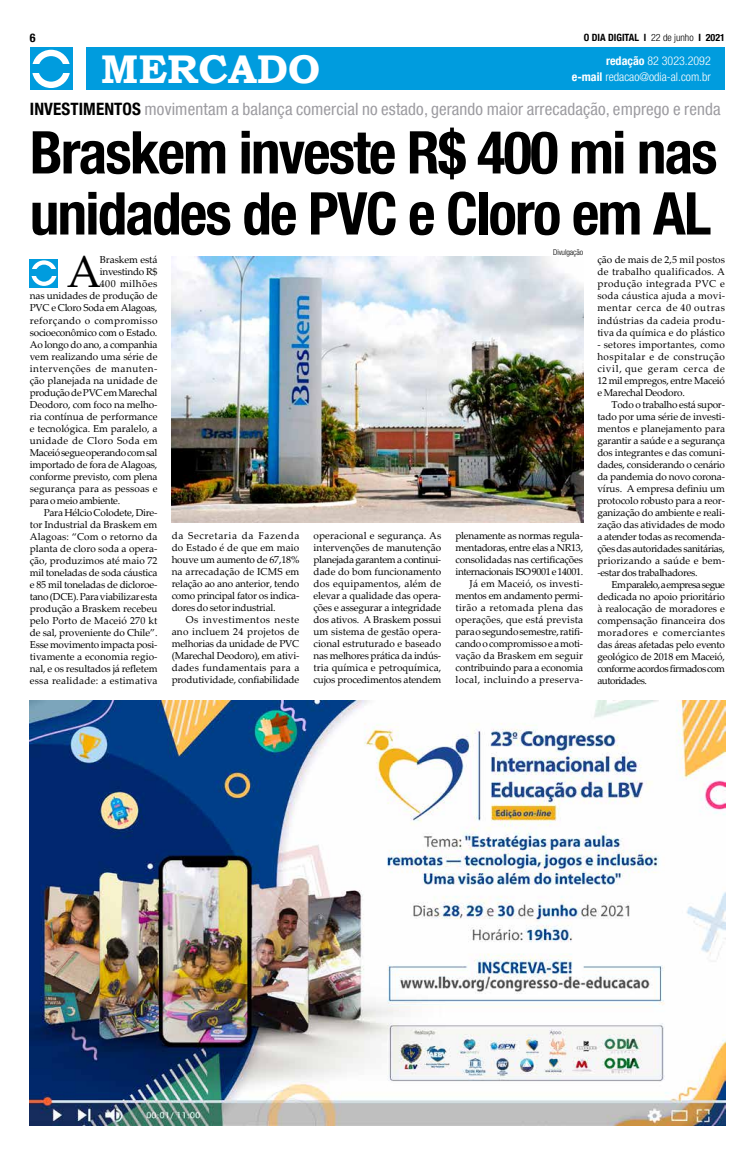
<style>
.page{position:relative;width:752px;height:1149px;background:#fff}
.page>*{position:absolute;margin:0;border:0;box-sizing:border-box;transform-origin:0 0}
.t1{font:700 condensed 59px/61px "Helvetica Neue LT Com";letter-spacing:-.03em;color:#000}
.t2{font:44.5px "Palatino Linotype";color:#000}
.t3{font:700 40px "Bookman Old Style";color:#fff}
.t4{font:condensed 17px "Helvetica Neue LT Com";letter-spacing:.01em;color:#9c9ba0}
.t5{font:300 condensed 12px/16px "Helvetica Neue LT Com";color:#fff;text-align:right}
.t6{font:700 condensed 12px "Helvetica Neue LT Com";color:#000}
.t7{font:10px/12px "Palatino Linotype";letter-spacing:-.015em;color:#000;text-align:justify}
.t8{font:10px "Palatino Linotype";letter-spacing:.005em;color:#000}
.t9{font:10px "Palatino Linotype";letter-spacing:.01em;color:#000}
.t10{font:10px "Palatino Linotype";letter-spacing:-.035em;color:#000}
.t11{font:10px "Palatino Linotype";letter-spacing:.03em;color:#000}
.t12{font:700 condensed 10px "Helvetica Neue LT Com";color:#000}
.t13{font:10px "Palatino Linotype";letter-spacing:.02em;color:#000}
.t14{font:10px "Palatino Linotype";letter-spacing:.045em;color:#000}
.t15{font:10px "Palatino Linotype";letter-spacing:.015em;color:#000}
.t16{font:10px "Palatino Linotype";letter-spacing:.04em;color:#000}
.t17{font:300 condensed 8px "Helvetica Neue LT Com";letter-spacing:-.01em;color:#000}
.s1{font-weight:300}
.s2{font-weight:700}
.s3{font-weight:700;color:#000}
</style>
<div class="page">
<div style="left:86px;top:48px;width:638px;height:42px;background:#009cde"></div>
<svg style="left:30px;top:48px;width:42px;height:42px"></svg>
<div style="left:32px;top:50px;width:38px;height:38px;background:#fff;border-radius:50%"></div>
<div style="left:38px;top:56px;width:26px;height:26px;background:#009cde;border-radius:50%"></div>
<div style="left:30px;top:65px;width:42px;height:8px;background:#009cde"></div>
<div style="left:30px;top:259px;width:28px;height:28px;background:#009cde"></div>
<svg style="left:31px;top:260px;width:26px;height:26px"></svg>
<div style="left:35px;top:264px;width:17px;height:17px;background:#009cde;border-radius:50%"></div>
<div style="left:30px;top:269px;width:28px;height:7px;background:#009cde"></div>
<img style="left:30px;top:700px;width:694px;height:425px">
<img style="left:172px;top:256px;width:411px;height:266px">
<p class="t6" style="left:30px;top:31px;width:7px">6</p>
<p class="t12" style="left:583px;top:31px;width:143px">O DIA DIGITAL l <span class="s1">22 de junho</span> I 2021</p>
<h3 class="t3" style="left:101px;top:41px;width:221px">MERCADO</h3>
<p class="t5" style="left:571px;top:53px;width:140px"><span class="s2">redação</span> 82 3023.2092<br><span class="s2">e-mail</span> redacao@odia-al.com.br</p>
<h3 class="t4" style="left:30px;top:99px;width:692px"><span class="s3">INVESTIMENTOS</span> movimentam a balança comercial no estado, gerando maior arrecadação, emprego e renda</h3>
<h1 class="t1" style="left:30px;top:122px;width:688px">Braskem investe R$ 400 mi nas unidades de PVC e Cloro em AL</h1>
<h2 class="t2" style="left:67px;top:241px;width:36px">A</h2>
<p class="t7" style="left:100px;top:253px;width:59px">Braskem está</p>
<p class="t7" style="left:100px;top:265px;width:59px">investindo R$</p>
<p class="t16" style="left:100px;top:277px;width:59px">400 milhões</p>
<p class="t7" style="left:30px;top:289px;width:129px">nas unidades de produção de</p>
<p class="t7" style="left:30px;top:301px;width:129px">PVC e Cloro Soda em Alagoas,</p>
<p class="t11" style="left:30px;top:313px;width:129px">reforçando o compromisso</p>
<p class="t7" style="left:30px;top:325px;width:129px">socioeconômico com o Estado.</p>
<p class="t7" style="left:30px;top:337px;width:129px">Ao longo do ano, a companhia</p>
<p class="t7" style="left:30px;top:349px;width:129px">vem realizando uma série de</p>
<p class="t14" style="left:30px;top:361px;width:129px">intervenções de manuten-</p>
<p class="t7" style="left:30px;top:373px;width:129px">ção planejada na unidade de</p>
<p class="t7" style="left:30px;top:385px;width:129px">produção de PVC em Marechal</p>
<p class="t7" style="left:30px;top:397px;width:129px">Deodoro, com foco na melho-</p>
<p class="t8" style="left:30px;top:409px;width:129px">ria contínua de performance</p>
<p class="t8" style="left:30px;top:421px;width:129px">e tecnológica. Em paralelo, a</p>
<p class="t11" style="left:30px;top:433px;width:129px">unidade de Cloro Soda em</p>
<p class="t10" style="left:30px;top:445px;width:129px">Maceió segue operando com sal</p>
<p class="t7" style="left:30px;top:457px;width:129px">importado de fora de Alagoas,</p>
<p class="t7" style="left:30px;top:469px;width:129px">conforme previsto, com plena</p>
<p class="t9" style="left:30px;top:481px;width:129px">segurança para as pessoas e</p>
<p class="t10" style="left:30px;top:493px;width:92px">para o meio ambiente.</p>
<p class="t7" style="left:44px;top:505px;width:115px">Para Hélcio Colodete, Dire-</p>
<p class="t7" style="left:30px;top:517px;width:129px">tor Industrial da Braskem em</p>
<p class="t9" style="left:30px;top:529px;width:129px">Alagoas: “Com o retorno da</p>
<p class="t7" style="left:30px;top:541px;width:129px">planta de cloro soda a opera-</p>
<p class="t8" style="left:30px;top:553px;width:129px">ção, produzimos até maio 72</p>
<p class="t7" style="left:30px;top:565px;width:129px">mil toneladas de soda cáustica</p>
<p class="t7" style="left:30px;top:577px;width:129px">e 85 mil toneladas de dicloroe-</p>
<p class="t7" style="left:30px;top:589px;width:129px">tano (DCE). Para viabilizar esta</p>
<p class="t7" style="left:30px;top:601px;width:129px">produção a Braskem recebeu</p>
<p class="t15" style="left:30px;top:613px;width:129px">pelo Porto de Maceió 270 kt</p>
<p class="t7" style="left:30px;top:625px;width:129px">de sal, proveniente do Chile”.</p>
<p class="t7" style="left:30px;top:637px;width:129px">Esse movimento impacta posi-</p>
<p class="t9" style="left:30px;top:649px;width:129px">tivamente a economia regio-</p>
<p class="t7" style="left:30px;top:661px;width:129px">nal, e os resultados já refletem</p>
<p class="t13" style="left:30px;top:673px;width:129px">essa realidade: a estimativa</p>
<p class="t7" style="left:172px;top:529px;width:129px">da Secretaria da Fazenda do Estado é de que em maio houve um aumento de 67,18% na arrecadação de ICMS em relação ao ano anterior, tendo como principal fator os indica&shy;dores do setor industrial.</p>
<p class="t7" style="left:172px;top:613px;width:129px;text-indent:14px">Os investimentos neste ano incluem 24 projetos de melhorias da unidade de PVC (Marechal Deodoro), em ativi&shy;dades fundamentais para a produtividade, confiabilidade</p>
<p class="t17" style="left:553px;top:248px;width:31px">Divulgação</p>
<p class="t7" style="left:313px;top:529px;width:129px">operacional e segurança. As intervenções de manutenção planejada garantem a continui&shy;dade do bom funcionamento dos equipamentos, além de elevar a qualidade das opera&shy;ções e assegurar a integridade dos ativos. A Braskem possui um sistema de gestão opera&shy;cional estruturado e baseado nas melhores prática da indús&shy;tria química e petroquímica, cujos procedimentos atendem</p>
<p class="t7" style="left:455px;top:529px;width:129px;text-align:right">plenamente as normas regula&shy;mentadoras, entre elas a NR13, consolidadas nas certificações internacionais ISO 9001 e 14001.<br>Já em Maceió, os investi&shy;mentos em andamento permi&shy;tirão a retomada plena das operações, que está prevista para o segundo semestre, ratifi&shy;cando o compromisso e a moti&shy;vação da Braskem em seguir contribuindo para a economia local, incluindo a preserva-</p>
<p class="t7" style="left:597px;top:253px;width:129px">ção de mais de 2,5 mil postos de trabalho qualificados. A produção integrada PVC e soda cáustica ajuda a movi&shy;mentar cerca de 40 outras indústrias da cadeia produ&shy;tiva da química e do plástico</p>
<p class="t7" style="left:597px;top:337px;width:129px">- setores importantes, como hospitalar e de construção civil, que geram cerca de 12 mil empregos, entre Maceió e Marechal Deodoro.</p>
<p class="t7" style="left:597px;top:397px;width:129px;text-indent:14px">Todo o trabalho está supor&shy;tado por uma série de investi&shy;mentos e planejamento para garantir a saúde e a segurança dos integrantes e das comuni&shy;dades, considerando o cenário da pandemia do novo corona&shy;vírus. A empresa definiu um protocolo robusto para a reor&shy;ganização do ambiente e reali&shy;zação das atividades de modo a atender todas as recomenda&shy;ções das autoridades sanitárias, priorizando a saúde e bem--estar dos trabalhadores.</p>
<p class="t7" style="left:597px;top:577px;width:129px;text-indent:14px">Em paralelo, aempresasegue dedicada no apoio prioritário à realocação de moradores e compensação financeira dos moradores e comerciantes das áreas afetadas pelo evento geológico de 2018 em Maceió, conforme acordosfirmadoscom autoridades.</p>
</div>
